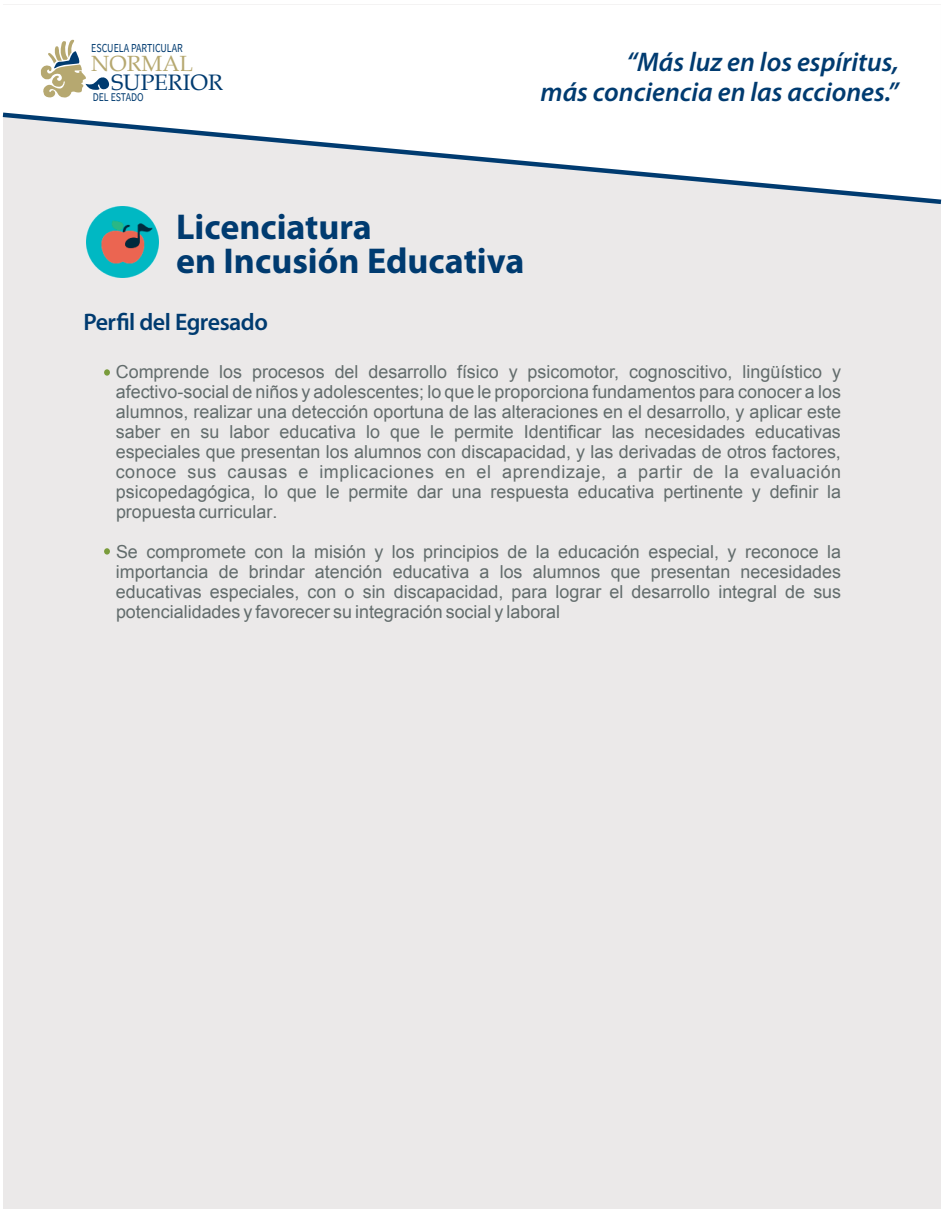
<style>
.page{position:relative;width:944px;height:1214px;background:#fff}
.page>*{position:absolute;margin:0;border:0;box-sizing:border-box;transform-origin:0 0}
.t1{font:700 36px/33.5px "Myriad Pro";color:#003b70}
.t2{font:italic 600 27px/30px "Myriad Pro";color:#003b70;text-align:right}
.t3{font:600 24px "Myriad Pro";letter-spacing:-.02em;color:#003b70}
.t4{font:22.35px "Book Antiqua";color:#003b70}
.t5{font:22.05px "Book Antiqua";color:#b6a870}
.t6{font:17.85px/20px "Arial";color:#626c6c;text-align:justify}
.t7{font:12.15px "Source Sans Pro";color:#003b70;scale:.81 1}
.t8{font:11.85px "Source Sans Pro";color:#003b70;scale:.83 1}
</style>
<div class="page">
<div style="left:3px;top:5px;width:938px;height:1204px;background:#ebe9e9"></div>
<div style="left:3px;top:5px;width:938px;height:105px;background:#fff"></div>
<svg style="left:39px;top:38px;width:72px;height:61px;background:#d8d9cd"></svg>
<svg style="left:2px;top:110px;width:940px;height:94px"></svg>
<img style="left:87px;top:206px;width:71px;height:72px">
<div style="left:104px;top:369px;width:6px;height:7px;background:#7a9c3c;border-radius:50%"></div>
<svg style="left:104px;top:548px;width:6px;height:6px"></svg>
<p class="t7" style="left:91px;top:40px;width:114px">ESCUELA PARTICULAR</p>
<p class="t5" style="left:91px;top:48px;width:103px">NORMAL</p>
<p class="t4" style="left:112px;top:67px;width:113px">SUPERIOR</p>
<p class="t8" style="left:93px;top:90px;width:63px">DEL ESTADO</p>
<h2 class="t2" style="left:540px;top:46px;width:360px">“Más luz en los espíritus,<br>más conciencia en las acciones.”</h2>
<h1 class="t1" style="left:176px;top:209px;width:350px">Licenciatura<br>en Incusión Educativa</h1>
<h3 class="t3" style="left:83px;top:306px;width:186px">Perfil del Egresado</h3>
<p class="t6" style="left:116px;top:361px;width:727px">Comprende los procesos del desarrollo físico y psicomotor, cognoscitivo, lingüístico y afectivo-social de niños y adolescentes; lo que le proporciona fundamentos para conocer a los alumnos, realizar una detección oportuna de las alteraciones en el desarrollo, y aplicar este saber en su labor educativa lo que le permite Identificar las necesidades educativas especiales que presentan los alumnos con discapacidad, y las derivadas de otros factores, conoce sus causas e implicaciones en el aprendizaje, a partir de la evaluación psicopedagógica, lo que le permite dar una respuesta educativa pertinente y definir la propuesta curricular.</p>
<p class="t6" style="left:116px;top:541px;width:726px">Se compromete con la misión y los principios de la educación especial, y reconoce la importancia de brindar atención educativa a los alumnos que presentan necesidades educativas especiales, con o sin discapacidad, para lograr el desarrollo integral de sus potencialidades y favorecer su integración social y laboral</p>
</div>
